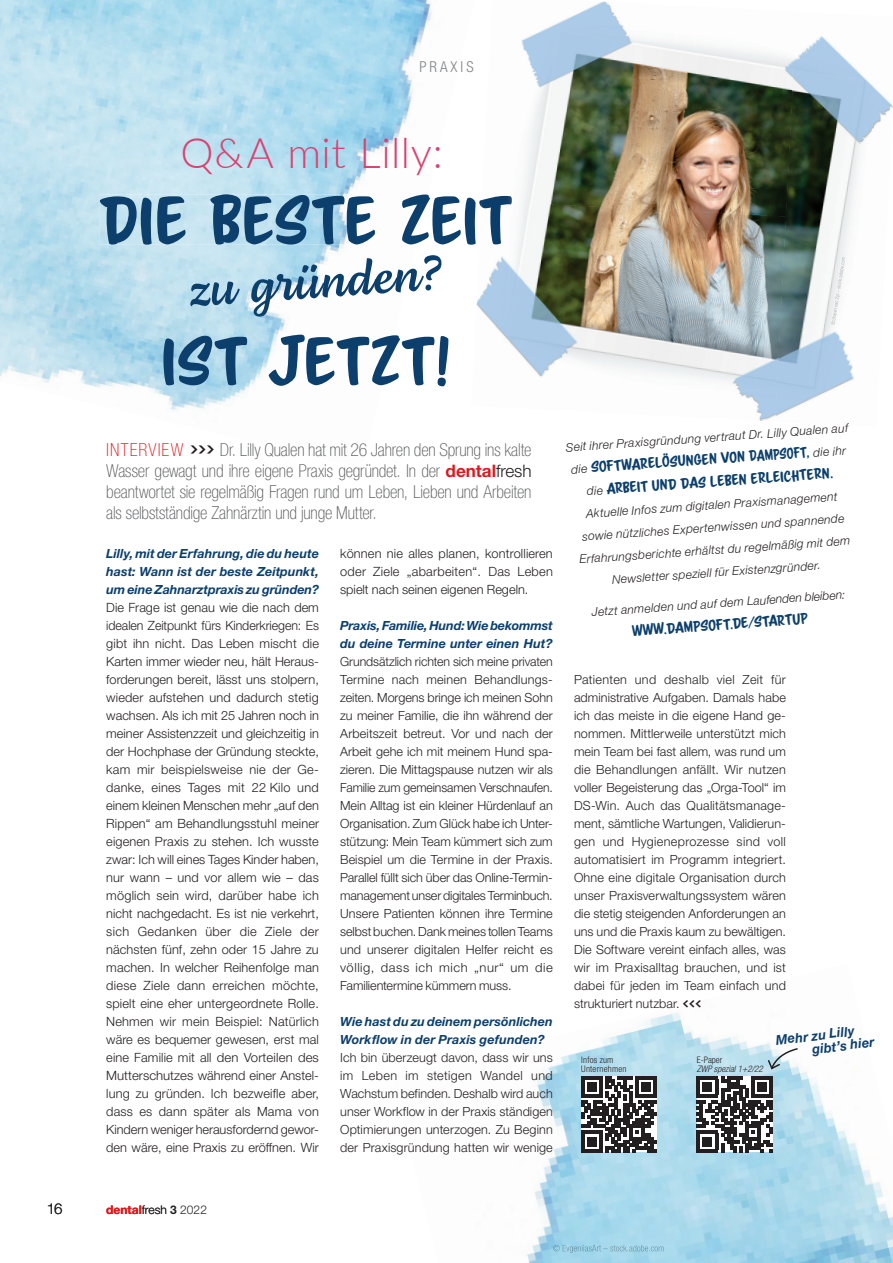
<style>
.page{position:relative;width:893px;height:1263px;background:#fff}
.page>*{position:absolute;margin:0;border:0;box-sizing:border-box;transform-origin:0 0}
.t1{font:60px "Scriptorama Markdown JF";letter-spacing:.02em;color:#0c3f6c}
.t2{font:49.5px "Lemongrass Script";color:#0c3f6c}
.t3{font:300 42px "Lato";letter-spacing:.01em;color:#d74470}
.t4{font:100 condensed 17.85px/21px "Helvetica Neue LT Std";letter-spacing:-.01em;color:#57585a;text-align:justify}
.t5{font:300 condensed 15px "Helvetica Neue LT Std";letter-spacing:.2em;color:#808285}
.t6{font:300 15px "Helvetica Neue LT Std";color:#231f20}
.t7{font:13.5px/22.5px "Scriptorama Markdown JF";color:#0c3f6c;text-align:center}
.t8{font:italic 700 13.5px/13.5px "Helvetica Neue LT Std";color:#0c3f6c;scale:.95 1}
.t9{font:300 12.75px/18px "Helvetica Neue LT Std";color:#231f20;text-align:justify}
.t10{font:300 12.6px/18px "Helvetica Neue LT Std";letter-spacing:.01em;color:#231f20;text-align:justify}
.t11{font:italic 700 12.6px/18px "Helvetica Neue LT Std";color:#0c3f6c}
.t12{font:italic 300 12px/22.5px "Helvetica Neue LT Std";color:#231f20;text-align:center}
.t13{font:300 12px "Helvetica Neue LT Std";color:#231f20}
.t14{font:300 condensed 9px/9px "Helvetica Neue LT Std";letter-spacing:.025em;color:#231f20}
.t15{font:italic 300 condensed 9px "Helvetica Neue LT Std";color:#231f20}
.s1{font-size:18px;color:#de1920}
.s2{font-family:"Poppins";font-weight:500;font-stretch:normal;font-size:18px;color:#231f20}
.s3{font-weight:700;font-stretch:normal;font-size:17.25px;color:#de1920}
.s4{font-weight:300;font-stretch:normal;font-size:17.25px;color:#231f20}
.s5{font-family:"Helvetica Neue LT Std";font-weight:300;font-style:italic;font-size:12px;color:#231f20}
.s6{font-family:"The Sans";font-weight:700;font-size:12.75px}
.s7{font-weight:700;color:#de1920}
.s8{font-weight:700}
</style>
<div class="page">
<img style="left:0;top:0;width:432px;height:410px">
<img style="left:100px;top:194px;width:328px;height:51px">
<img style="left:527px;top:1012px;width:366px;height:251px">
<svg style="left:581px;top:1076px;width:76px;height:76px"></svg>
<svg style="left:697px;top:1076px;width:75px;height:76px"></svg>
<svg style="left:768px;top:1048px;width:30px;height:21px"></svg>
<img style="left:553px;top:1245px;width:111px;height:8px">
<img style="left:521px;top:1px;width:254px;height:201px">
<img style="left:775px;top:36px;width:118px;height:390px">
<img style="left:476px;top:202px;width:310px;height:220px">
<img style="left:829px;top:423px;width:20px;height:2px">
<img style="left:480px;top:195px;width:32px;height:50px">
<img style="left:831px;top:257px;width:15px;height:68px">
<p class="t5" style="left:419px;top:59px;width:56px">PRAXIS</p>
<h3 class="t3" style="left:181px;top:124px;width:264px">Q&amp;A mit Lilly:</h3>
<h1 class="t1" style="left:100px;top:181px;width:412px">DIE BESTE ZEIT</h1>
<h2 class="t2" style="left:186px;top:260px;width:256px;rotate:-4deg">zu gründen?</h2>
<h1 class="t1" style="left:161px;top:322px;width:291px">IST JETZT!</h1>
<p class="t4" style="left:106px;top:439px;width:427px"><span class="s1">INTERVIEW</span> <span class="s2">&gt;&gt;&gt;</span> Dr. Lilly Qualen hat mit 26 Jahren den Sprung ins kalte Wasser gewagt und ihre eigene Praxis gegründet. In der <span class="s3">dental</span><span class="s4">fresh </span>beantwortet sie regelmäßig Fragen rund um Leben, Lieben und Arbeiten als selbstständige Zahnärztin und junge Mutter.</p>
<p class="t11" style="left:106px;top:544px;width:214px;text-align:justify">Lilly, mit der Erfahrung, die du heute hast: Wann ist der beste Zeitpunkt, um eine Zahnarztpraxis zu gründen?</p>
<p class="t9" style="left:106px;top:598px;width:214px">Die Frage ist genau wie die nach dem idealen Zeitpunkt fürs Kinderkriegen: Es gibt ihn nicht. Das Leben mischt die Karten immer wieder neu, hält Heraus&shy;forderungen bereit, lässt uns stolpern, wieder aufstehen und dadurch stetig wachsen. Als ich mit 25 Jahren noch in meiner Assistenzzeit und gleichzeitig in der Hochphase der Gründung steckte, kam mir beispielsweise nie der Ge&shy;danke, eines Tages mit 22 Kilo und einem kleinen Menschen mehr „auf den Rippen“ am Behandlungsstuhl meiner eigenen Praxis zu stehen. Ich wusste zwar: Ich will eines Tages Kinder haben, nur wann – und vor allem wie – das möglich sein wird, darüber habe ich nicht nachgedacht. Es ist nie verkehrt, sich Gedanken über die Ziele der nächsten fünf, zehn oder 15 Jahre zu machen. In welcher Reihenfolge man diese Ziele dann erreichen möchte, spielt eine eher untergeordnete Rolle.<br>Nehmen wir mein Beispiel: Natürlich wäre es bequemer gewesen, erst mal eine Familie mit all den Vorteilen des Mutterschutzes während einer Anstel&shy;lung zu gründen. Ich bezweifle aber, dass es dann später als Mama von Kindern weniger herausfordernd gewor&shy;den wäre, eine Praxis zu eröffnen. Wir</p>
<p class="t9" style="left:340px;top:544px;width:214px">können nie alles planen, kontrollieren oder Ziele „abarbeiten“. Das Leben spielt nach seinen eigenen Regeln.</p>
<p class="t11" style="left:340px;top:616px;width:214px">Praxis, Familie, Hund: Wie bekommst du deine Termine unter einen Hut?</p>
<p class="t10" style="left:340px;top:652px;width:214px">Grundsätzlich richten sich meine privaten Termine nach meinen Behandlungs&shy;zeiten. Morgens bringe ich meinen Sohn zu meiner Familie, die ihn während der Arbeitszeit betreut. Vor und nach der Arbeit gehe ich mit meinem Hund spa&shy;zieren. Die Mittagspause nutzen wir als Familie zum gemeinsamen Verschnaufen.<br>Mein Alltag ist ein kleiner Hürdenlauf an Organisation. Zum Glück habe ich Unter&shy;stützung: Mein Team kümmert sich zum Beispiel um die Termine in der Praxis.<br>Parallel füllt sich über das Online-Termin&shy;management unser digitales Terminbuch.<br>Unsere Patienten können ihre Termine selbst buchen. Dank meines tollen Teams und unserer digitalen Helfer reicht es völlig, dass ich mich „nur“ um die Familientermine kümmern muss.</p>
<p class="t11" style="left:340px;top:1012px;width:214px">Wie hast du zu deinem persönlichen<br>Workflow in der Praxis gefunden?</p>
<p class="t10" style="left:340px;top:1048px;width:214px">Ich bin überzeugt davon, dass wir uns im Leben im stetigen Wandel und Wachstum befinden. Deshalb wird auch unser Workflow in der Praxis ständigen Optimierungen unterzogen. Zu Beginn der Praxisgründung hatten wir wenige</p>
<p class="t12" style="left:565px;top:436px;width:284px;rotate:-4deg">Seit ihrer Praxisgründung vertraut Dr. Lilly Qualen auf</p>
<p class="t7" style="left:570px;top:457px;width:277px;rotate:-4deg"><span class="s5">die</span> SOFTWARELÖSUNGEN VON DAMPSOFT, <span class="s5">die ihr die</span> ARBEIT UND DAS LEBEN ERLEICHTERN.</p>
<p class="t12" style="left:576px;top:503px;width:273px;rotate:-4deg">Aktuelle Infos zum digitalen Praxismanagement sowie nützliches Expertenwissen und spannende Erfahrungsberichte erhältst du regelmäßig mit dem Newsletter speziell für Existenzgründer.</p>
<p class="t12" style="left:591px;top:601px;width:255px;rotate:-4deg">Jetzt anmelden und auf dem Laufenden bleiben:</p>
<p class="t7" style="left:632px;top:619px;width:177px;rotate:-4deg">WWW.DAMPSOFT.DE/STARTUP</p>
<p class="t10" style="left:574px;top:670px;width:213px">Patienten und deshalb viel Zeit für administrative Aufgaben. Damals habe ich das meiste in die eigene Hand ge&shy;nommen. Mittlerweile unterstützt mich mein Team bei fast allem, was rund um die Behandlungen anfällt. Wir nutzen voller Begeisterung das „Orga-Tool“ im DS-Win. Auch das Qualitätsmanage&shy;ment, sämtliche Wartungen, Validierun&shy;gen und Hygieneprozesse sind voll automatisiert im Programm integriert.<br>Ohne eine digitale Organisation durch unser Praxisverwaltungssystem wären die stetig steigenden Anforderungen an uns und die Praxis kaum zu bewältigen.<br>Die Software vereint einfach alles, was wir im Praxisalltag brauchen, und ist dabei für jeden im Team einfach und strukturiert nutzbar. <span class="s6">&lt;&lt;&lt;</span></p>
<p class="t14" style="left:581px;top:1055px;width:47px">Infos zum<br>Unternehmen</p>
<p class="t14" style="left:697px;top:1055px;width:27px">E-Paper</p>
<p class="t15" style="left:697px;top:1064px;width:68px">ZWP spezial 1+2/22</p>
<p class="t8" style="left:810px;top:1029px;width:67px;text-indent:-35px;rotate:-7deg">Mehr zu Lilly gibt’s hier</p>
<p class="t6" style="left:47px;top:1199px;width:17px">16</p>
<p class="t13" style="left:106px;top:1202px;width:102px"><span class="s7">dental</span>fresh <span class="s8">3</span> 2022</p>
</div>
